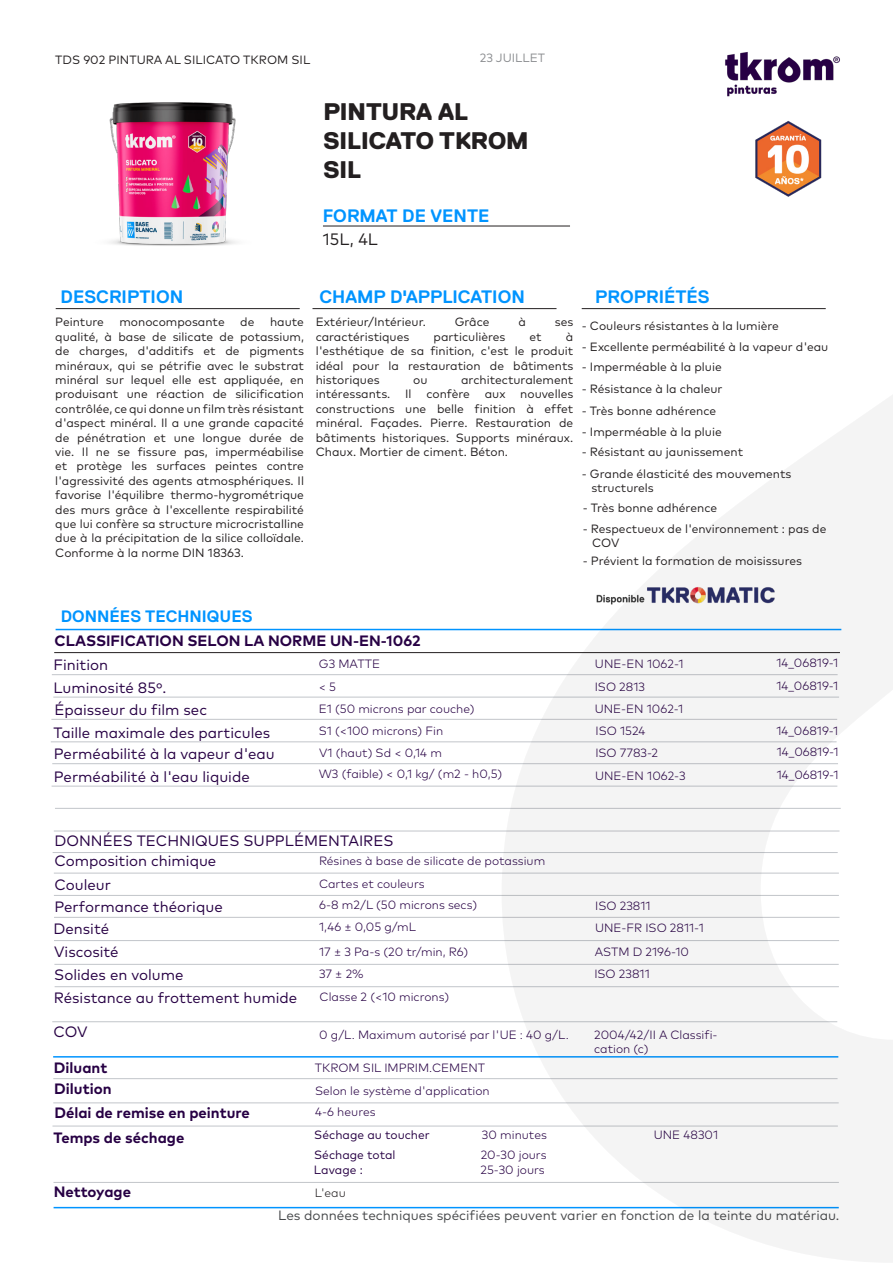
<style>
.page{position:relative;width:893px;height:1263px;background:#fff}
.page>*{position:absolute;margin:0;border:0;box-sizing:border-box;transform-origin:0 0}
.t1{font:800 24px/28.8px "Replica Pro";color:#231f20}
.t2{font:700 18px "Replica";color:#0094ff}
.t3{font:700 16.5px "Replica";color:#0094ff}
.t4{font:16.5px "Mark Pro";color:#231f20}
.t5{font:15px/23.1px "Mark Pro";color:#270044}
.t6{font:700 15px/23.4px "Mark Pro";color:#270044}
.t7{font:13.5px "Mark Pro";color:#46484a}
.t8{font:12px/14.4px "Mark Pro";color:#231f20;text-align:justify}
.t9{font:300 12px/22.8px "Mark Pro";color:#270044}
.t10{font:12px/19.8px "Mark Pro";color:#270044}
.t11{font:12px "Mark Pro";color:#8b8d90}
.t12{font:300 12px "Mark Pro";color:#231f20}
</style>
<div class="page">
<img style="left:109px;top:102px;width:128px;height:144px">
<hr style="left:323px;top:226px;width:247px;height:1px;background:#231f20">
<hr style="left:56px;top:308px;width:244px;height:1px;background:#231f20">
<hr style="left:56px;top:629px;width:785px;height:1px;background:#0094ff">
<hr style="left:54px;top:652px;width:786px;height:1px;background:#231f20">
<hr style="left:52px;top:674px;width:786px;height:1px;background:#c2c5ca">
<hr style="left:53px;top:697px;width:786px;height:1px;background:#c2c5ca">
<hr style="left:51px;top:719px;width:786px;height:1px;background:#c2c5ca">
<hr style="left:55px;top:986px;width:784px;height:1px;background:#c2c5ca">
<hr style="left:54px;top:873px;width:785px;height:1px;background:#c2c5ca">
<hr style="left:54px;top:895px;width:785px;height:1px;background:#c2c5ca">
<hr style="left:54px;top:917px;width:785px;height:1px;background:#c2c5ca">
<hr style="left:54px;top:940px;width:785px;height:1px;background:#c2c5ca">
<hr style="left:53px;top:1056px;width:785px;height:1px;background:#0094ff">
<hr style="left:54px;top:831px;width:785px;height:1px;background:#c2c5ca">
<hr style="left:52px;top:1021px;width:785px;height:1px;background:#c2c5ca">
<hr style="left:53px;top:1078px;width:784px;height:1px;background:#c2c5ca">
<hr style="left:53px;top:1102px;width:786px;height:1px;background:#c2c5ca">
<hr style="left:52px;top:1126px;width:786px;height:1px;background:#c2c5ca">
<hr style="left:54px;top:1182px;width:785px;height:1px;background:#c2c5ca">
<img style="left:755px;top:121px;width:67px;height:76px">
<hr style="left:54px;top:1207px;width:785px;height:1px;background:#0094ff">
<hr style="left:51px;top:741px;width:786px;height:1px;background:#c2c5ca">
<hr style="left:52px;top:763px;width:786px;height:1px;background:#c2c5ca">
<hr style="left:52px;top:786px;width:785px;height:1px;background:#c2c5ca">
<hr style="left:55px;top:808px;width:786px;height:1px;background:#c2c5ca">
<hr style="left:582px;top:308px;width:244px;height:1px;background:#231f20">
<hr style="left:312px;top:308px;width:244px;height:1px;background:#231f20">
<hr style="left:53px;top:852px;width:785px;height:1px;background:#c2c5ca">
<hr style="left:54px;top:964px;width:785px;height:1px;background:#c2c5ca">
<img style="left:725px;top:52px;width:115px;height:45px">
<svg style="left:502px;top:395px;width:391px;height:867px;fill:#f4f4f4"></svg>
<p class="t8" style="left:55px;top:51px;width:257px">TDS 902 PINTURA AL SILICATO TKROM SIL</p>
<p class="t11" style="left:480px;top:49px;width:67px">23 JUILLET</p>
<h1 class="t1" style="left:323px;top:98px;width:207px">PINTURA AL<br>SILICATO TKROM<br>SIL</h1>
<h2 class="t2" style="left:323px;top:205px;width:168px">FORMAT DE VENTE</h2>
<h3 class="t4" style="left:323px;top:226px;width:56px">15L, 4L</h3>
<h2 class="t2" style="left:61px;top:287px;width:124px">DESCRIPTION</h2>
<h2 class="t2" style="left:319px;top:287px;width:207px">CHAMP D'APPLICATION</h2>
<p class="t8" style="left:55px;top:314px;width:250px;text-indent:215px">haute qualité, à base de silicate de potassium, de charges, d'additifs et de pigments minéraux, qui se pétrifie avec le substrat minéral sur lequel elle est appliquée, en produisant une réaction de silicification contrôlée, ce qui donne un film très résistant d'aspect minéral. Il a une grande capacité de pénétration et une longue durée de vie. Il ne se fissure pas, imperméabilise et protège les surfaces peintes contre l'agressivité des agents atmosphériques. Il favorise l'équilibre thermo-hygrométrique des murs grâce à l'excellente respirabilité que lui confère sa structure microcristalline due à la précipitation de la silice colloïdale.<br>Conforme à la norme DIN 18363.</p>
<p class="t8" style="left:316px;top:314px;width:112px">Extérieur/Intérieur.</p>
<p class="t8" style="left:455px;top:314px;width:36px">Grâce</p>
<p class="t8" style="left:518px;top:314px;width:9px">à</p>
<p class="t8" style="left:555px;top:314px;width:20px">ses</p>
<p class="t8" style="left:55px;top:314px;width:50px">Peinture</p>
<p class="t8" style="left:119px;top:314px;width:107px">monocomposante</p>
<p class="t8" style="left:240px;top:314px;width:16px">de</p>
<p class="t8" style="left:316px;top:328px;width:95px">caractéristiques</p>
<p class="t8" style="left:434px;top:328px;width:73px">particulières</p>
<p class="t8" style="left:530px;top:328px;width:14px">et</p>
<p class="t8" style="left:316px;top:328px;width:259px;text-indent:250px">à l'esthétique de sa finition, c'est le produit idéal pour la restauration de bâtiments historiques</p>
<p class="t8" style="left:316px;top:371px;width:259px;text-indent:145px">architecturalement intéressants. Il confère aux nouvelles constructions une belle finition à effet minéral. Façades. Pierre. Restauration de bâtiments historiques. Supports minéraux.<br>Chaux. Mortier de ciment. Béton.</p>
<p class="t8" style="left:413px;top:371px;width:16px">ou</p>
<h2 class="t2" style="left:595px;top:287px;width:116px">PROPRIÉTÉS</h2>
<p class="t8" style="left:582px;top:318px;width:199px">- Couleurs résistantes à la lumière</p>
<p class="t8" style="left:582px;top:338px;width:248px">- Excellente perméabilité à la vapeur d'eau</p>
<p class="t8" style="left:582px;top:359px;width:142px">- Imperméable à la pluie</p>
<p class="t8" style="left:582px;top:380px;width:142px">- Résistance à la chaleur</p>
<p class="t8" style="left:582px;top:402px;width:136px">- Très bonne adhérence</p>
<p class="t8" style="left:582px;top:424px;width:142px">- Imperméable à la pluie</p>
<p class="t8" style="left:582px;top:444px;width:163px">- Résistant au jaunissement</p>
<p class="t8" style="left:591px;top:465px;width:202px;text-indent:-10px">- Grande élasticité des mouvements structurels</p>
<p class="t8" style="left:583px;top:500px;width:136px">- Très bonne adhérence</p>
<p class="t8" style="left:592px;top:520px;width:236px;text-indent:-10px">- Respectueux de l'environnement : pas de<br>COV</p>
<p class="t8" style="left:583px;top:552px;width:221px">- Prévient la formation de moisissures</p>
<h3 class="t3" style="left:61px;top:607px;width:193px">DONNÉES TECHNIQUES</h3>
<p class="t6" style="left:55px;top:628px;width:368px">CLASSIFICATION SELON LA NORME UN-EN-1062</p>
<p class="t5" style="left:54px;top:652px;width:114px">Finition<br>Luminosité 85º.</p>
<p class="t9" style="left:319px;top:651px;width:63px">G3 MATTE &lt; 5</p>
<p class="t9" style="left:776px;top:650px;width:64px">14_06819-1<br>14_06819-1</p>
<p class="t9" style="left:595px;top:651px;width:90px">UNE-EN 1062-1<br>ISO 2813</p>
<p class="t5" style="left:54px;top:697px;width:154px">Épaisseur du film sec</p>
<p class="t9" style="left:319px;top:696px;width:157px">E1 (50 microns par couche)</p>
<p class="t9" style="left:595px;top:696px;width:90px">UNE-EN 1062-1</p>
<p class="t5" style="left:54px;top:720px;width:218px">Taille maximale des particules</p>
<p class="t9" style="left:319px;top:719px;width:126px">S1 (&lt;100 microns) Fin</p>
<p class="t9" style="left:595px;top:719px;width:52px">ISO 1524</p>
<p class="t9" style="left:776px;top:718px;width:64px">14_06819-1</p>
<p class="t5" style="left:54px;top:741px;width:222px">Perméabilité à la vapeur d'eau<br>Perméabilité à l'eau liquide</p>
<p class="t9" style="left:319px;top:741px;width:185px;line-height:21px">V1 (haut) Sd &lt; 0,14 m<br>W3 (faible) &lt; 0,1 kg/ (m2 - h0,5)</p>
<p class="t9" style="left:777px;top:739px;width:64px">14_06819-1<br>14_06819-1</p>
<p class="t9" style="left:595px;top:740px;width:92px">ISO 7783-2<br>UNE-EN 1062-3</p>
<p class="t5" style="left:54px;top:828px;width:341px">DONNÉES TECHNIQUES SUPPLÉMENTAIRES</p>
<p class="t5" style="left:54px;top:847px;width:163px;line-height:24.3px">Composition chimique<br>Couleur</p>
<p class="t9" style="left:319px;top:848px;width:228px">Résines à base de silicate de potassium</p>
<p class="t5" style="left:54px;top:894px;width:170px">Performance théorique</p>
<p class="t9" style="left:319px;top:871px;width:107px">Cartes et couleurs</p>
<p class="t9" style="left:319px;top:892px;width:160px">6-8 m2/L (50 microns secs)</p>
<p class="t9" style="left:595px;top:894px;width:57px">ISO 23811</p>
<p class="t5" style="left:53px;top:916px;width:57px">Densité</p>
<p class="t5" style="left:54px;top:939px;width:66px">Viscosité</p>
<p class="t9" style="left:319px;top:915px;width:98px">1,46 ± 0,05 g/mL</p>
<p class="t9" style="left:595px;top:915px;width:110px">UNE-FR ISO 2811-1</p>
<p class="t9" style="left:319px;top:939px;width:151px">17 ± 3 Pa-s (20 tr/min, R6)</p>
<p class="t9" style="left:595px;top:939px;width:96px">ASTM D 2196-10</p>
<p class="t5" style="left:54px;top:961px;width:131px">Solides en volume</p>
<p class="t9" style="left:319px;top:961px;width:46px">37 ± 2%</p>
<p class="t9" style="left:594px;top:961px;width:57px">ISO 23811</p>
<p class="t5" style="left:54px;top:985px;width:245px">Résistance au frottement humide</p>
<p class="t5" style="left:54px;top:1019px;width:36px">COV</p>
<p class="t9" style="left:320px;top:984px;width:131px">Classe 2 (&lt;10 microns)</p>
<p class="t9" style="left:319px;top:1022px;width:251px">0 g/L. Maximum autorisé par l'UE : 40 g/L.</p>
<p class="t9" style="left:594px;top:1026px;width:125px;line-height:14.4px">2004/42/II A Classifi&shy;cation (c)</p>
<p class="t6" style="left:54px;top:1054px;width:55px">Diluant</p>
<p class="t9" style="left:315px;top:1055px;width:172px">TKROM SIL IMPRIM.CEMENT</p>
<p class="t6" style="left:54px;top:1076px;width:197px">Dilution<br>Délai de remise en peinture</p>
<p class="t9" style="left:315px;top:1079px;width:176px;line-height:21.3px">Selon le système d'application<br>4-6 heures</p>
<p class="t6" style="left:53px;top:1125px;width:132px">Temps de séchage</p>
<p class="t10" style="left:314px;top:1124px;width:117px">Séchage au toucher<br>Séchage total</p>
<p class="t10" style="left:314px;top:1159px;width:50px">Lavage :</p>
<p class="t9" style="left:482px;top:1123px;width:66px">30 minutes</p>
<p class="t9" style="left:654px;top:1122px;width:66px">UNE 48301</p>
<p class="t9" style="left:480px;top:1146px;width:68px;line-height:15px">20-30 jours<br>25-30 jours</p>
<p class="t7" style="left:278px;top:1205px;width:563px">Les données techniques spécifiées peuvent varier en fonction de la teinte du matériau.</p>
<p class="t6" style="left:54px;top:1178px;width:79px">Nettoyage</p>
<p class="t12" style="left:315px;top:1183px;width:32px">L'eau</p>
</div>
